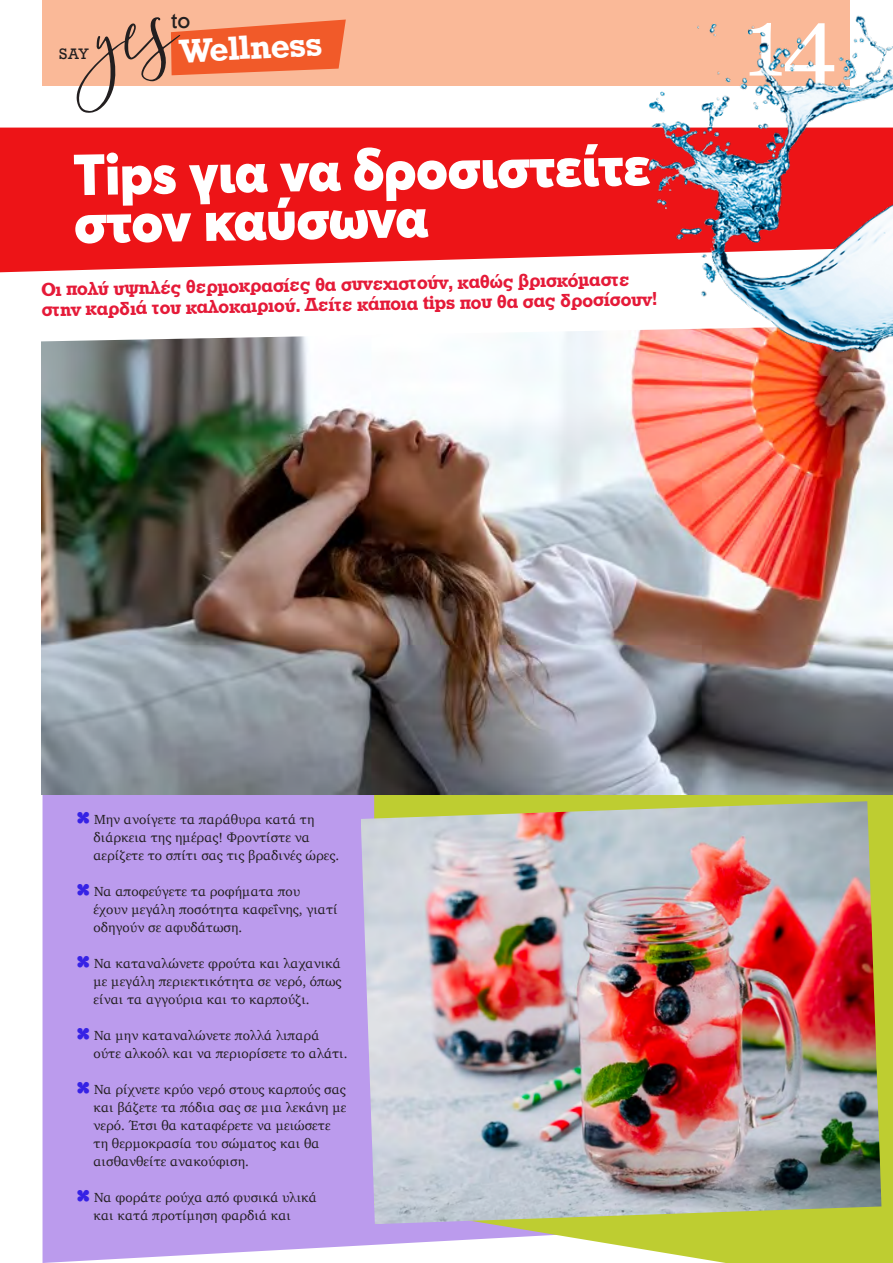
<style>
.page{position:relative;width:893px;height:1263px;background:#fff}
.page>*{position:absolute;margin:0;border:0;box-sizing:border-box;transform-origin:0 0}
.t1{font:97.5px "Georgia";color:#fff}
.t2{font:900 57px/48px "Averta";color:#fff}
.t3{font:700 31.5px "Rockwell";color:#fff}
.t4{font:21px "Rockwell";color:#231f20}
.t5{font:19.5px/20.2px "UB Rockwell Bold";color:#e51a38}
.t6{font:14.25px "Rockwell";color:#231f20}
.t7{font:13.5px/18px "Charter";color:#231f20}
</style>
<div class="page">
<div style="left:43px;top:795px;width:331px;height:468px;background:#bb9bed"></div>
<svg style="left:374px;top:795px;width:519px;height:468px;fill:#becd31"></svg>
<div style="left:43px;top:0;width:807px;height:85px;background:#fab998"></div>
<svg style="left:76px;top:17px;width:270px;height:96px"></svg>
<img style="left:41px;top:342px;width:852px;height:453px">
<svg style="left:0;top:272px;width:638px;height:70px"></svg>
<div style="left:0;top:128px;width:638px;height:144px;background:#ed1417"></div>
<img style="left:361px;top:801px;width:520px;height:423px">
<img style="left:638px;top:15px;width:255px;height:352px">
<svg style="left:78px;top:812px;width:11px;height:12px"></svg>
<svg style="left:78px;top:884px;width:11px;height:12px"></svg>
<svg style="left:78px;top:956px;width:11px;height:12px"></svg>
<svg style="left:78px;top:1028px;width:11px;height:12px"></svg>
<svg style="left:78px;top:1082px;width:11px;height:12px"></svg>
<svg style="left:78px;top:1190px;width:11px;height:12px"></svg>
<p class="t6" style="left:59px;top:45px;width:32px">SAY</p>
<h3 class="t4" style="left:171px;top:7px;width:21px">to</h3>
<h3 class="t3" style="left:178px;top:31px;width:144px;rotate:-3deg">Wellness</h3>
<h2 class="t2" style="left:73px;top:150px;width:578px;rotate:-1deg">Tips για να δροσιστείτε στον καύσωνα</h2>
<h3 class="t5" style="left:41px;top:279px;width:617px;rotate:-1deg">Οι πολύ υψηλές θερμοκρασίες θα συνεχιστούν, καθώς βρισκόμαστε στην καρδιά του καλοκαιριού. Δείτε κάποια tips που θα σας δροσίσουν!</h3>
<h1 class="t1" style="left:743px;top:-29px;width:96px">14</h1>
<p class="t7" style="left:94px;top:810px;width:247px">Μην ανοίγετε τα παράθυρα κατά τη διάρκεια της ημέρας! Φροντίστε να αερίζετε το σπίτι σας τις βραδινές ώρες.</p>
<p class="t7" style="left:94px;top:882px;width:246px">Να αποφεύγετε τα ροφήματα που<br>έχουν μεγάλη ποσότητα καφεΐνης, γιατί οδηγούν σε αφυδάτωση.</p>
<p class="t7" style="left:94px;top:954px;width:250px;text-align:justify">Να καταναλώνετε φρούτα και λαχανικά με μεγάλη περιεκτικότητα σε νερό, όπως είναι τα αγγούρια και το καρπούζι.</p>
<p class="t7" style="left:94px;top:1026px;width:256px">Να μην καταναλώνετε πολλά λιπαρά ούτε αλκοόλ και να περιορίσετε το αλάτι.</p>
<p class="t7" style="left:94px;top:1080px;width:254px">Να ρίχνετε κρύο νερό στους καρπούς σας και βάζετε τα πόδια σας σε μια λεκάνη με νερό. Έτσι θα καταφέρετε να μειώσετε τη θερμοκρασία του σώματος και θα αισθανθείτε ανακούφιση.</p>
<p class="t7" style="left:94px;top:1188px;width:225px">Να φοράτε ρούχα από φυσικά υλικά και κατά προτίμηση φαρδιά και</p>
</div>
